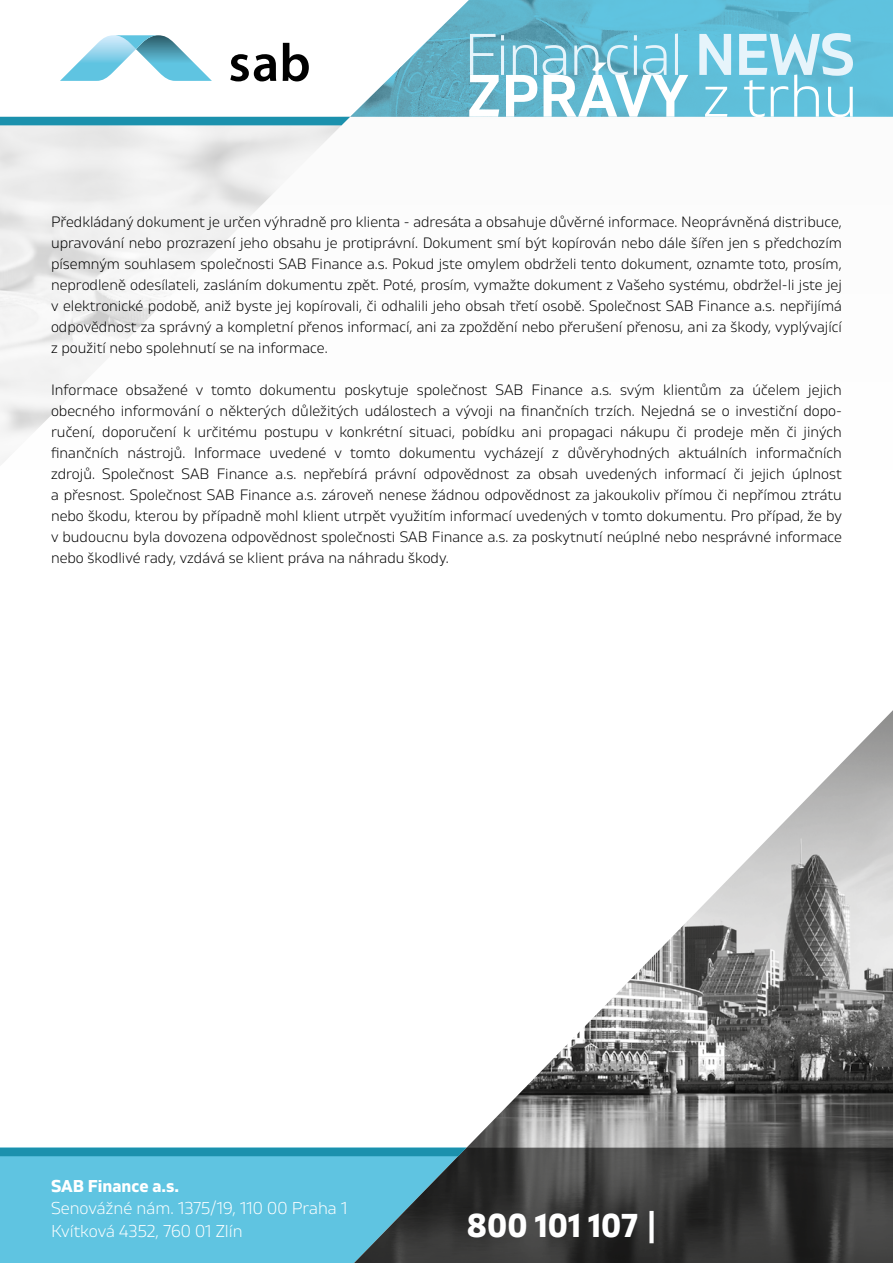
<style>
.page{position:relative;width:893px;height:1263px;background:#fff}
.page>*{position:absolute;margin:0;border:0;box-sizing:border-box;transform-origin:0 0}
.t1{font:600 59.7px "Gilam";letter-spacing:-.005em;color:#fff}
.t2{font:300 58.5px "Gilam";letter-spacing:-.025em;color:#e6f4fb}
.t3{font:700 33px "Gilam";color:#fff}
.t4{font:300 17.1px/22.8px "Gilam";color:#fff}
.t5{font:700 17.1px "Gilam";color:#fff}
.t6{font:300 15px/21px "Gilam";color:#000;text-align:justify}
.s1{font-weight:600}
.s2{font-weight:300}
</style>
<div class="page">
<img style="left:350px;top:0;width:543px;height:117px">
<svg style="left:230px;top:54px;width:46px;height:27px"></svg>
<svg style="left:283px;top:43px;width:26px;height:38px"></svg>
<svg style="left:60px;top:35px;width:152px;height:46px"></svg>
<div style="left:0;top:117px;width:350px;height:8px;background:#1b91ad"></div>
<img style="left:467px;top:710px;width:426px;height:437px">
<svg style="left:466px;top:1147px;width:427px;height:116px;background:#373736"></svg>
<svg style="left:0;top:1147px;width:466px;height:116px;background:#59b1ca"></svg>
<div style="left:0;top:1148px;width:466px;height:8px;background:#1b91ad"></div>
<h2 class="t2" style="left:464px;top:11px;width:392px">Financial <span class="s1">NEWS</span></h2>
<h1 class="t1" style="left:467px;top:52px;width:392px">ZPRÁVY <span class="s2">z trhu</span></h1>
<p class="t6" style="left:51px;top:210px;width:792px">Předkládaný dokument je určen výhradně pro klienta - adresáta a obsahuje důvěrné informace. Neoprávněná distribuce, upravování nebo prozrazení jeho obsahu je protiprávní. Dokument smí být kopírován nebo dále šířen jen s předchozím písemným souhlasem společnosti SAB Finance a.s. Pokud jste omylem obdrželi tento dokument, oznamte toto, prosím, neprodleně odesílateli, zasláním dokumentu zpět. Poté, prosím, vymažte dokument z Vašeho systému, obdržel-li jste jej v elektronické podobě, aniž byste jej kopírovali, či odhalili jeho obsah třetí osobě. Společnost SAB Finance a.s. nepřijímá odpovědnost za správný a kompletní přenos informací, ani za zpoždění nebo přerušení přenosu, ani za škody, vyplývající z použití nebo spolehnutí se na informace.</p>
<p class="t6" style="left:51px;top:378px;width:793px">Informace obsažené v tomto dokumentu poskytuje společnost SAB Finance a.s. svým klientům za účelem jejich obecného informování o některých důležitých událostech a vývoji na finančních trzích. Nejedná se o investiční dopo&shy;ručení, doporučení k určitému postupu v konkrétní situaci, pobídku ani propagaci nákupu či prodeje měn či jiných finančních nástrojů. Informace uvedené v tomto dokumentu vycházejí z důvěryhodných aktuálních informačních zdrojů. Společnost SAB Finance a.s. nepřebírá právní odpovědnost za obsah uvedených informací či jejich úplnost a přesnost. Společnost SAB Finance a.s. zároveň nenese žádnou odpovědnost za jakoukoliv přímou či nepřímou ztrátu nebo škodu, kterou by případně mohl klient utrpět využitím informací uvedených v tomto dokumentu. Pro případ, že by v budoucnu byla dovozena odpovědnost společnosti SAB Finance a.s. za poskytnutí neúplné nebo nesprávné informace nebo škodlivé rady, vzdává se klient práva na náhradu škody.</p>
<p class="t5" style="left:51px;top:1173px;width:130px">SAB Finance a.s.</p>
<p class="t4" style="left:51px;top:1196px;width:298px">Senovážné nám. 1375/19, 110 00 Praha 1<br>Kvítková 4352, 760 01 Zlín</p>
<h3 class="t3" style="left:467px;top:1201px;width:190px">800 101 107 |</h3>
</div>
